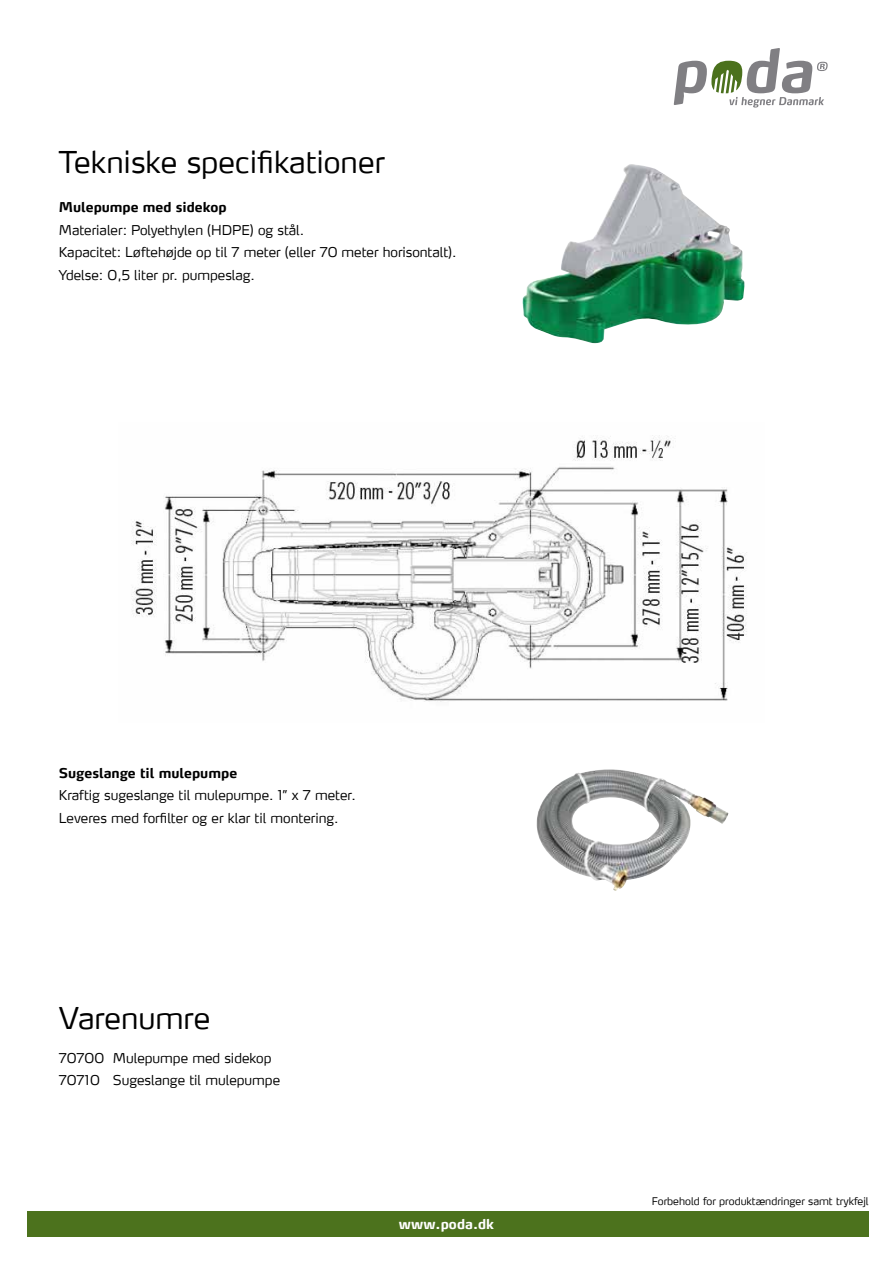
<style>
.page{position:relative;width:893px;height:1263px;background:#fff}
.page>*{position:absolute;margin:0;border:0;box-sizing:border-box;transform-origin:0 0}
.t1{font:300 30px "Max";color:#000}
.t2{font:300 13.5px/22.5px "Max LF";color:#000}
.t3{font:700 13.5px "Max LF";color:#000}
.t4{font:700 13.5px "Max";letter-spacing:.005em;color:#fff}
.t5{font:300 10.5px "Max";color:#000}
</style>
<div class="page">
<svg style="left:674px;top:48px;width:154px;height:60px"></svg>
<div style="left:27px;top:1211px;width:842px;height:26px;background:#4c721d"></div>
<img style="left:523px;top:164px;width:221px;height:180px">
<img style="left:536px;top:769px;width:193px;height:122px">
<img style="left:131px;top:435px;width:616px;height:267px">
<h1 class="t1" style="left:59px;top:143px;width:328px">Tekniske specifikationer</h1>
<p class="t3" style="left:59px;top:199px;width:169px">Mulepumpe med sidekop</p>
<p class="t2" style="left:59px;top:218px;width:399px">Materialer: Polyethylen (HDPE) og stål.<br>Kapacitet: Løftehøjde op til 7 meter (eller 70 meter horisontalt).<br>Ydelse: 0,5 liter pr. pumpeslag.</p>
<p class="t3" style="left:59px;top:764px;width:180px">Sugeslange til mulepumpe</p>
<p class="t2" style="left:59px;top:784px;width:298px">Kraftig sugeslange til mulepumpe. 1” x 7 meter.<br>Leveres med forfilter og er klar til montering.</p>
<h1 class="t1" style="left:59px;top:999px;width:153px">Varenumre</h1>
<p class="t2" style="left:59px;top:1046px;width:223px">70700 Mulepumpe med sidekop<br>70710 Sugeslange til mulepumpe</p>
<p class="t4" style="left:399px;top:1215px;width:97px">www.poda.dk</p>
<p class="t5" style="left:652px;top:1194px;width:218px">Forbehold for produktændringer samt trykfejl</p>
</div>
